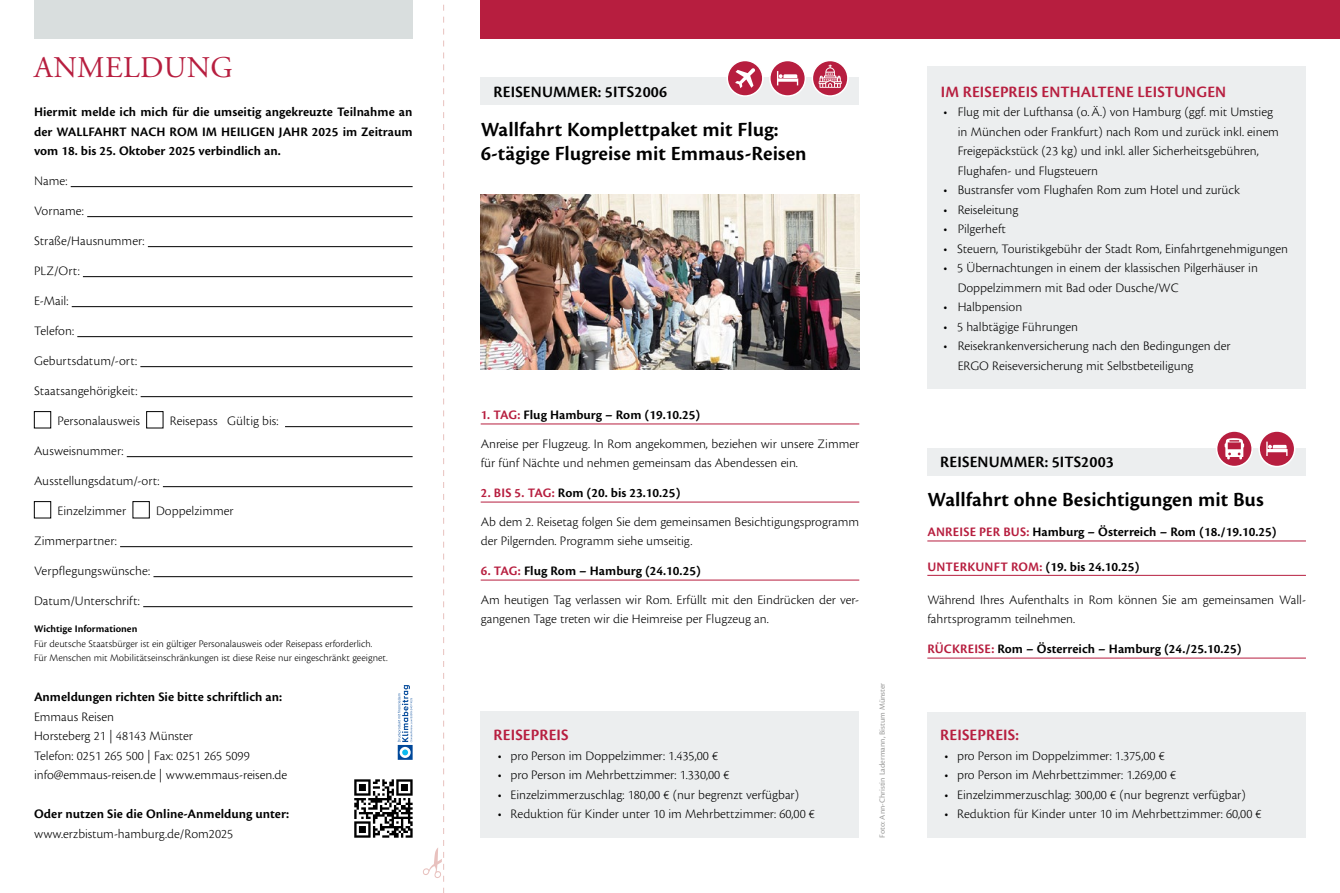
<style>
.page{position:relative;width:1340px;height:893px;background:#fff}
.page>*{position:absolute;margin:0;border:0;box-sizing:border-box;transform-origin:0 0}
.t1{font:30px "Adobe Garamond Pro";letter-spacing:.015em;color:#b71e3f}
.t2{font:21px/24px "Cronos Pro Semibold Capt";letter-spacing:.005em;color:#000}
.t3{font:600 16.5px "Cronos Pro";letter-spacing:.01em;color:#b71e3f}
.t4{font:600 16.5px "Cronos Pro";letter-spacing:.01em;color:#000}
.t5{font:13.5px/19.5px "Cronos Pro Lt Capt";color:#000}
.t6{font:13.5px/19.5px "Cronos Pro Semibold Capt";color:#000;text-align:justify}
.t7{font:10.5px/13.5px "Cronos Pro Lt Capt";color:#000}
.t8{font:10.5px "Cronos Pro Semibold Capt";color:#000}
.t9{font:8.25px "Cronos Pro Capt";letter-spacing:-.005em;color:#9d9d9c}
.s1{color:#b71e3f}
</style>
<div class="page">
<div style="left:34px;top:0;width:378px;height:38px;background:#d9dede"></div>
<div style="left:480px;top:0;width:859px;height:38px;background:#b71e3f"></div>
<div style="left:480px;top:712px;width:379px;height:126px;background:#eceeef"></div>
<div style="left:927px;top:712px;width:378px;height:126px;background:#eceeef"></div>
<hr style="left:480px;top:424px;width:379px;height:1px;background:#b71e3f">
<hr style="left:480px;top:502px;width:379px;height:1px;background:#b71e3f">
<hr style="left:480px;top:580px;width:379px;height:1px;background:#b71e3f">
<hr style="left:927px;top:541px;width:378px;height:1px;background:#b71e3f">
<hr style="left:927px;top:575px;width:378px;height:1px;background:#b71e3f">
<hr style="left:927px;top:658px;width:378px;height:1px;background:#b71e3f">
<div style="left:480px;top:78px;width:379px;height:27px;background:#eceeef"></div>
<div style="left:927px;top:67px;width:378px;height:322px;background:#eceeef"></div>
<div style="left:927px;top:448px;width:378px;height:27px;background:#eceeef"></div>
<svg style="left:1216px;top:431px;width:36px;height:36px"></svg>
<svg style="left:1224px;top:438px;width:20px;height:21px"></svg>
<div style="left:1215px;top:430px;width:37px;height:37px;border:2px solid #fff;border-radius:50%"></div>
<div style="left:1259px;top:431px;width:35px;height:36px;background:#b71e3f;border-radius:50%"></div>
<svg style="left:1266px;top:442px;width:21px;height:14px"></svg>
<div style="left:1258px;top:430px;width:37px;height:37px;border:2px solid #fff;border-radius:50%"></div>
<div style="left:727px;top:61px;width:35px;height:35px;background:#b71e3f;border-radius:50%"></div>
<svg style="left:735px;top:68px;width:20px;height:20px"></svg>
<div style="left:726px;top:60px;width:37px;height:37px;border:2px solid #fff;border-radius:50%"></div>
<svg style="left:812px;top:61px;width:36px;height:35px"></svg>
<svg style="left:818px;top:64px;width:23px;height:24px"></svg>
<div style="left:811px;top:60px;width:37px;height:37px;border:2px solid #fff;border-radius:50%"></div>
<div style="left:769px;top:61px;width:36px;height:35px;background:#b71e3f;border-radius:50%"></div>
<svg style="left:777px;top:71px;width:21px;height:14px"></svg>
<div style="left:769px;top:60px;width:37px;height:37px;border:2px solid #fff;border-radius:50%"></div>
<img style="left:480px;top:194px;width:379px;height:176px">
<svg style="left:354px;top:779px;width:58px;height:59px"></svg>
<svg style="left:398px;top:685px;width:14px;height:75px"></svg>
<hr style="left:71px;top:186px;width:341px;height:1px;background:#000">
<hr style="left:87px;top:216px;width:325px;height:1px;background:#000">
<hr style="left:148px;top:246px;width:264px;height:1px;background:#000">
<hr style="left:83px;top:276px;width:329px;height:1px;background:#000">
<hr style="left:72px;top:306px;width:340px;height:1px;background:#000">
<hr style="left:77px;top:336px;width:335px;height:1px;background:#000">
<hr style="left:140px;top:366px;width:272px;height:1px;background:#000">
<hr style="left:141px;top:396px;width:271px;height:1px;background:#000">
<hr style="left:285px;top:426px;width:127px;height:1px;background:#000">
<hr style="left:127px;top:456px;width:285px;height:1px;background:#000">
<hr style="left:163px;top:486px;width:249px;height:1px;background:#000">
<hr style="left:120px;top:546px;width:292px;height:1px;background:#000">
<hr style="left:153px;top:576px;width:259px;height:1px;background:#000">
<hr style="left:143px;top:606px;width:269px;height:1px;background:#000">
<div style="left:34px;top:411px;width:17px;height:17px;border:1px solid #000"></div>
<div style="left:146px;top:411px;width:17px;height:17px;border:1px solid #000"></div>
<div style="left:34px;top:501px;width:17px;height:17px;border:1px solid #000"></div>
<div style="left:133px;top:501px;width:17px;height:17px;border:1px solid #000"></div>
<svg style="left:423px;top:4px;width:21px;height:889px"></svg>
<h1 class="t1" style="left:34px;top:50px;width:200px">ANMELDUNG</h1>
<p class="t6" style="left:34px;top:103px;width:380px">Hiermit melde ich mich für die umseitig angekreuzte Teilnahme an der WALLFAHRT NACH ROM IM HEILIGEN JAHR 2025 im Zeitraum vom 18. bis 25. Oktober 2025 verbindlich an.</p>
<p class="t5" style="left:34px;top:171px;width:35px">Name:</p>
<p class="t5" style="left:34px;top:201px;width:51px">Vorname:</p>
<p class="t5" style="left:34px;top:231px;width:112px">Straße/Hausnummer:</p>
<p class="t5" style="left:34px;top:261px;width:47px">PLZ/Ort:</p>
<p class="t5" style="left:34px;top:291px;width:36px">E-Mail:</p>
<p class="t5" style="left:34px;top:321px;width:42px">Telefon:</p>
<p class="t5" style="left:34px;top:351px;width:105px">Geburtsdatum/-ort:</p>
<p class="t5" style="left:34px;top:381px;width:105px">Staatsangehörigkeit:</p>
<p class="t5" style="left:57px;top:411px;width:84px">Personalausweis</p>
<p class="t5" style="left:170px;top:411px;width:110px">Reisepass Gültig bis:</p>
<p class="t5" style="left:34px;top:441px;width:91px">Ausweisnummer:</p>
<p class="t5" style="left:34px;top:471px;width:127px">Ausstellungsdatum/-ort:</p>
<p class="t5" style="left:57px;top:501px;width:70px">Einzelzimmer</p>
<p class="t5" style="left:156px;top:501px;width:79px">Doppelzimmer</p>
<p class="t5" style="left:34px;top:531px;width:84px">Zimmerpartner:</p>
<p class="t5" style="left:34px;top:561px;width:118px">Verpflegungswünsche:</p>
<p class="t5" style="left:34px;top:591px;width:107px">Datum/Unterschrift:</p>
<p class="t8" style="left:34px;top:622px;width:105px">Wichtige Informationen</p>
<p class="t7" style="left:34px;top:637px;width:355px">Für deutsche Staatsbürger ist ein gültiger Personalausweis oder Reisepass erforderlich.<br>Für Menschen mit Mobilitätseinschränkungen ist diese Reise nur eingeschränkt geeignet.</p>
<p class="t6" style="left:34px;top:688px;width:250px">Anmeldungen richten Sie bitte schriftlich an:</p>
<p class="t5" style="left:34px;top:707px;width:255px">Emmaus Reisen<br>Horsteberg 21 | 48143 Münster<br>Telefon: 0251 265 500 | Fax: 0251 265 5099 info@emmaus-reisen.de | www.emmaus-reisen.de</p>
<p class="t6" style="left:34px;top:805px;width:257px">Oder nutzen Sie die Online-Anmeldung unter:</p>
<p class="t5" style="left:34px;top:824px;width:201px">www.erzbistum-hamburg.de/Rom2025</p>
<p class="t4" style="left:493px;top:82px;width:175px">REISENUMMER: 5ITS2006</p>
<h2 class="t2" style="left:480px;top:118px;width:327px">Wallfahrt Komplettpaket mit Flug:<br>6-tägige Flugreise mit Emmaus-Reisen</h2>
<p class="t6" style="left:481px;top:406px;width:221px"><span class="s1">1. TAG:</span> Flug Hamburg – Rom (19.10.25)</p>
<p class="t5" style="left:480px;top:434px;width:380px">Anreise per Flugzeug. In Rom angekommen, beziehen wir unsere Zimmer für fünf Nächte und nehmen gemeinsam das Abendessen ein.</p>
<p class="t6" style="left:481px;top:484px;width:201px"><span class="s1">2. BIS 5. TAG:</span> Rom (20. bis 23.10.25)</p>
<p class="t5" style="left:480px;top:512px;width:380px">Ab dem 2. Reisetag folgen Sie dem gemeinsamen Besichtigungsprogramm der Pilgernden. Programm siehe umseitig.</p>
<p class="t6" style="left:481px;top:562px;width:222px"><span class="s1">6. TAG:</span> Flug Rom – Hamburg (24.10.25)</p>
<p class="t5" style="left:480px;top:590px;width:380px">Am heutigen Tag verlassen wir Rom. Erfüllt mit den Eindrücken der ver&shy;gangenen Tage treten wir die Heimreise per Flugzeug an.</p>
<p class="t3" style="left:493px;top:726px;width:77px">REISEPREIS</p>
<p class="t5" style="left:497px;top:746px;width:222px">• pro Person im Doppelzimmer: 1.435,00 €</p>
<p class="t5" style="left:497px;top:765px;width:233px">• pro Person im Mehrbettzimmer: 1.330,00 €</p>
<p class="t5" style="left:497px;top:785px;width:303px">• Einzelzimmerzuschlag: 180,00 € (nur begrenzt verfügbar)</p>
<p class="t5" style="left:497px;top:804px;width:319px">• Reduktion für Kinder unter 10 im Mehrbettzimmer: 60,00 €</p>
<p class="t9" style="left:877px;top:838px;width:156px;rotate:-90deg">Foto: Ann-Christin Ladermann, Bistum Münster</p>
<p class="t3" style="left:940px;top:82px;width:287px">IM REISEPREIS ENTHALTENE LEISTUNGEN</p>
<p class="t5" style="left:957px;top:102px;width:323px;text-indent:-14px">• Flug mit der Lufthansa (o.Ä.) von Hamburg (ggf. mit Umstieg in München oder Frankfurt) nach Rom und zurück inkl. einem Freigepäckstück (23 kg) und inkl. aller Sicherheitsgebühren, Flughafen- und Flugsteuern</p>
<p class="t5" style="left:943px;top:180px;width:298px">• Bustransfer vom Flughafen Rom zum Hotel und zurück</p>
<p class="t5" style="left:943px;top:200px;width:77px">• Reiseleitung</p>
<p class="t5" style="left:943px;top:219px;width:64px">• Pilgerheft</p>
<p class="t5" style="left:943px;top:239px;width:346px">• Steuern, Touristikgebühr der Stadt Rom, Einfahrtgenehmigungen</p>
<p class="t5" style="left:957px;top:258px;width:302px;text-indent:-14px">• 5 Übernachtungen in einem der klassischen Pilgerhäuser in<br>Doppelzimmern mit Bad oder Dusche/WC</p>
<p class="t5" style="left:943px;top:297px;width:80px">• Halbpension</p>
<p class="t5" style="left:943px;top:317px;width:136px">• 5 halbtägige Führungen</p>
<p class="t5" style="left:957px;top:336px;width:274px;text-indent:-14px">• Reisekrankenversicherung nach den Bedingungen der<br>ERGO Reiseversicherung mit Selbstbeteiligung</p>
<p class="t4" style="left:940px;top:453px;width:175px">REISENUMMER: 5ITS2003</p>
<h2 class="t2" style="left:927px;top:488px;width:338px">Wallfahrt ohne Besichtigungen mit Bus</h2>
<p class="t6" style="left:927px;top:523px;width:351px"><span class="s1">ANREISE PER BUS:</span> Hamburg – Österreich – Rom (18./19.10.25)</p>
<p class="t6" style="left:927px;top:557px;width:214px"><span class="s1">UNTERKUNFT ROM:</span> (19. bis 24.10.25)</p>
<p class="t5" style="left:927px;top:590px;width:380px">Während Ihres Aufenthalts in Rom können Sie am gemeinsamen Wall&shy;fahrtsprogramm teilnehmen.</p>
<p class="t6" style="left:927px;top:640px;width:316px"><span class="s1">RÜCKREISE:</span> Rom – Österreich – Hamburg (24./25.10.25)</p>
<p class="t3" style="left:940px;top:726px;width:80px">REISEPREIS:</p>
<p class="t5" style="left:944px;top:746px;width:222px">• pro Person im Doppelzimmer: 1.375,00 €</p>
<p class="t5" style="left:944px;top:765px;width:233px">• pro Person im Mehrbettzimmer: 1.269,00 €</p>
<p class="t5" style="left:944px;top:785px;width:303px">• Einzelzimmerzuschlag: 300,00 € (nur begrenzt verfügbar)</p>
<p class="t5" style="left:944px;top:804px;width:319px">• Reduktion für Kinder unter 10 im Mehrbettzimmer: 60,00 €</p>
</div>
